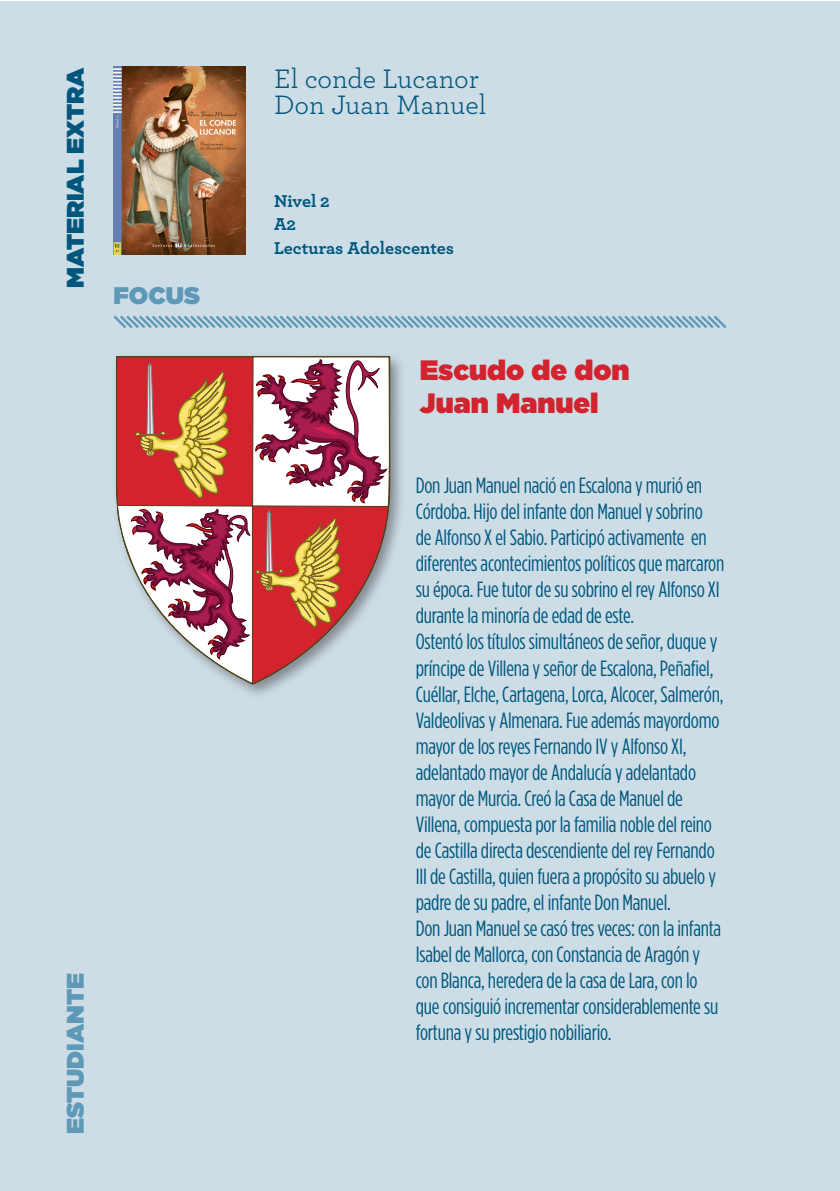
<style>
.page{position:relative;width:840px;height:1191px;background:#fff}
.page>*{position:absolute;margin:0;border:0;box-sizing:border-box;transform-origin:0 0}
.t1{font:28px/25.6px "Archer";color:#00577e}
.t2{font:900 28px/33.6px "Gotham HTF";color:#d2232f}
.t3{font:900 24px "Gotham HTF";color:#5e99b8}
.t4{font:900 24px "Gotham HTF";color:#00577e}
.t5{font:condensed 22px/26px "Gotham HTF";letter-spacing:-.01em;color:#00577e}
.t6{font:700 18px/23.6px "Archer";color:#00577e}
</style>
<div class="page">
<div style="left:0;top:1px;width:839px;height:1190px;background:#cddde6"></div>
<svg style="left:113px;top:315px;width:614px;height:14px"></svg>
<div style="left:111px;top:351px;width:295px;height:349px;background:#6a6c72;opacity:.75"></div>
<svg style="left:116px;top:356px;width:274px;height:328px;background:#c88483"></svg>
<img style="left:113px;top:67px;width:132px;height:187px">
<p class="t4" style="left:61px;top:288px;width:222px;rotate:-90deg">MATERIAL EXTRA</p>
<p class="t3" style="left:113px;top:282px;width:88px">FOCUS</p>
<p class="t3" style="left:61px;top:1134px;width:163px;rotate:-90deg">ESTUDIANTE</p>
<p class="t1" style="left:274px;top:65px;width:214px">El conde Lucanor<br>Don Juan Manuel</p>
<p class="t6" style="left:274px;top:188px;width:181px">Nivel 2<br>A2<br>Lecturas Adolescentes</p>
<p class="t2" style="left:420px;top:352px;width:211px">Escudo de don<br>Juan Manuel</p>
<p class="t5" style="left:415px;top:472px;width:310px">Don Juan Manuel nació en Escalona y murió en Córdoba. Hijo del infante don Manuel y sobrino<br>de Alfonso X el Sabio. Participó activamente en diferentes acontecimientos políticos que marcaron su época. Fue tutor de su sobrino el rey Alfonso XI durante la minoría de edad de este.<br>Ostentó los títulos simultáneos de señor, duque y príncipe de Villena y señor de Escalona, Peñafiel, Cuéllar, Elche, Cartagena, Lorca, Alcocer, Salmerón, Valdeolivas y Almenara. Fue además mayordomo mayor de los reyes Fernando IV y Alfonso XI, adelantado mayor de Andalucía y adelantado mayor de Murcia. Creó la Casa de Manuel de Villena, compuesta por la familia noble del reino de Castilla directa descendiente del rey Fernando III de Castilla, quien fuera a propósito su abuelo y padre de su padre, el infante Don Manuel.<br>Don Juan Manuel se casó tres veces: con la infanta Isabel de Mallorca, con Constancia de Aragón y con Blanca, heredera de la casa de Lara, con lo que consiguió incrementar considerablemente su fortuna y su prestigio nobiliario.</p>
</div>
